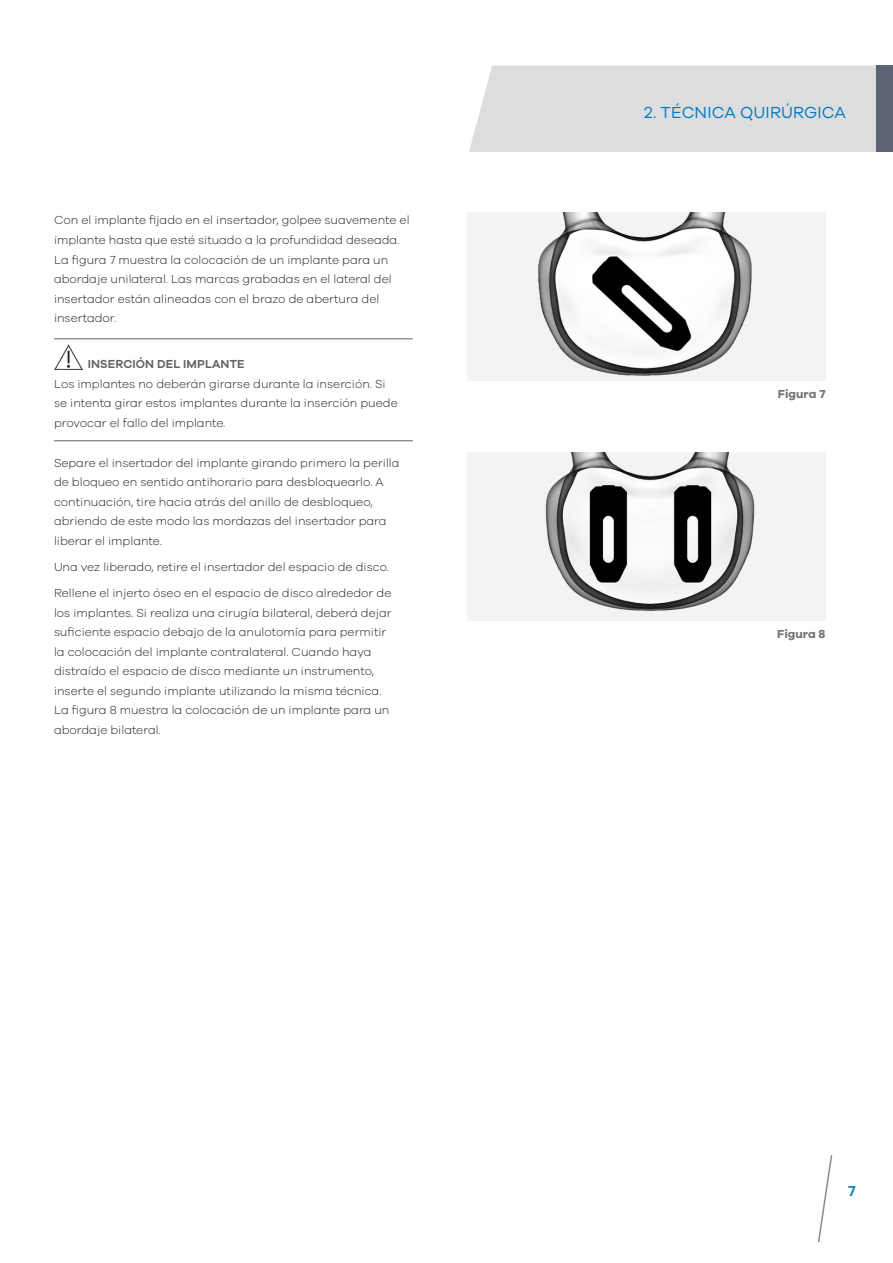
<style>
.page{position:relative;width:893px;height:1263px;background:#fff}
.page>*{position:absolute;margin:0;border:0;box-sizing:border-box;transform-origin:0 0}
.t1{font:16.5px "Galano Grotesque";letter-spacing:.01em;color:#0079c2}
.t2{font:600 15px "Galano Grotesque";color:#1286b8}
.t3{font:300 12px/19.5px "Galano Grotesque";color:#231f20}
.t4{font:600 12px "Galano Grotesque";letter-spacing:.01em;color:#636366}
.t5{font:700 12px "Galano Grotesque";color:#76787b}
</style>
<div class="page">
<svg style="left:818px;top:1155px;width:15px;height:87px"></svg>
<div style="left:469px;top:65px;width:407px;height:87px;background:#dcdddf"></div>
<div style="left:876px;top:65px;width:17px;height:87px;background:#5d6473"></div>
<hr style="left:54px;top:338px;width:359px;height:1px;background:#636366">
<hr style="left:54px;top:440px;width:359px;height:1px;background:#636366">
<img style="left:54px;top:345px;width:29px;height:24px">
<div style="left:467px;top:212px;width:358px;height:169px;background:#f2f3f4"></div>
<img style="left:538px;top:212px;width:214px;height:164px">
<div style="left:467px;top:452px;width:358px;height:169px;background:#f2f3f4"></div>
<img style="left:545px;top:452px;width:210px;height:159px">
<p class="t3" style="left:54px;top:210px;width:357px">Con el implante fijado en el insertador, golpee suavemente el implante hasta que esté situado a la profundidad deseada.<br>La figura 7 muestra la colocación de un implante para un abordaje unilateral. Las marcas grabadas en el lateral del insertador están alineadas con el brazo de abertura del insertador.</p>
<p class="t4" style="left:88px;top:357px;width:158px">INSERCIÓN DEL IMPLANTE</p>
<p class="t3" style="left:54px;top:374px;width:345px">Los implantes no deberán girarse durante la inserción. Si se intenta girar estos implantes durante la inserción puede provocar el fallo del implante.</p>
<p class="t3" style="left:54px;top:452px;width:347px">Separe el insertador del implante girando primero la perilla de bloqueo en sentido antihorario para desbloquearlo. A continuación, tire hacia atrás del anillo de desbloqueo, abriendo de este modo las mordazas del insertador para liberar el implante.</p>
<p class="t3" style="left:54px;top:553px;width:339px;line-height:26.2px">Una vez liberado, retire el insertador del espacio de disco.<br>Rellene el injerto óseo en el espacio de disco alrededor de</p>
<p class="t3" style="left:54px;top:602px;width:339px">los implantes. Si realiza una cirugía bilateral, deberá dejar suficiente espacio debajo de la anulotomía para permitir la colocación del implante contralateral. Cuando haya distraído el espacio de disco mediante un instrumento, inserte el segundo implante utilizando la misma técnica.<br>La figura 8 muestra la colocación de un implante para un abordaje bilateral.</p>
<h1 class="t1" style="left:644px;top:102px;width:203px">2. TÉCNICA QUIRÚRGICA</h1>
<p class="t5" style="left:778px;top:386px;width:49px">Figura 7</p>
<p class="t5" style="left:777px;top:626px;width:50px">Figura 8</p>
<p class="t2" style="left:848px;top:1181px;width:9px">7</p>
</div>
